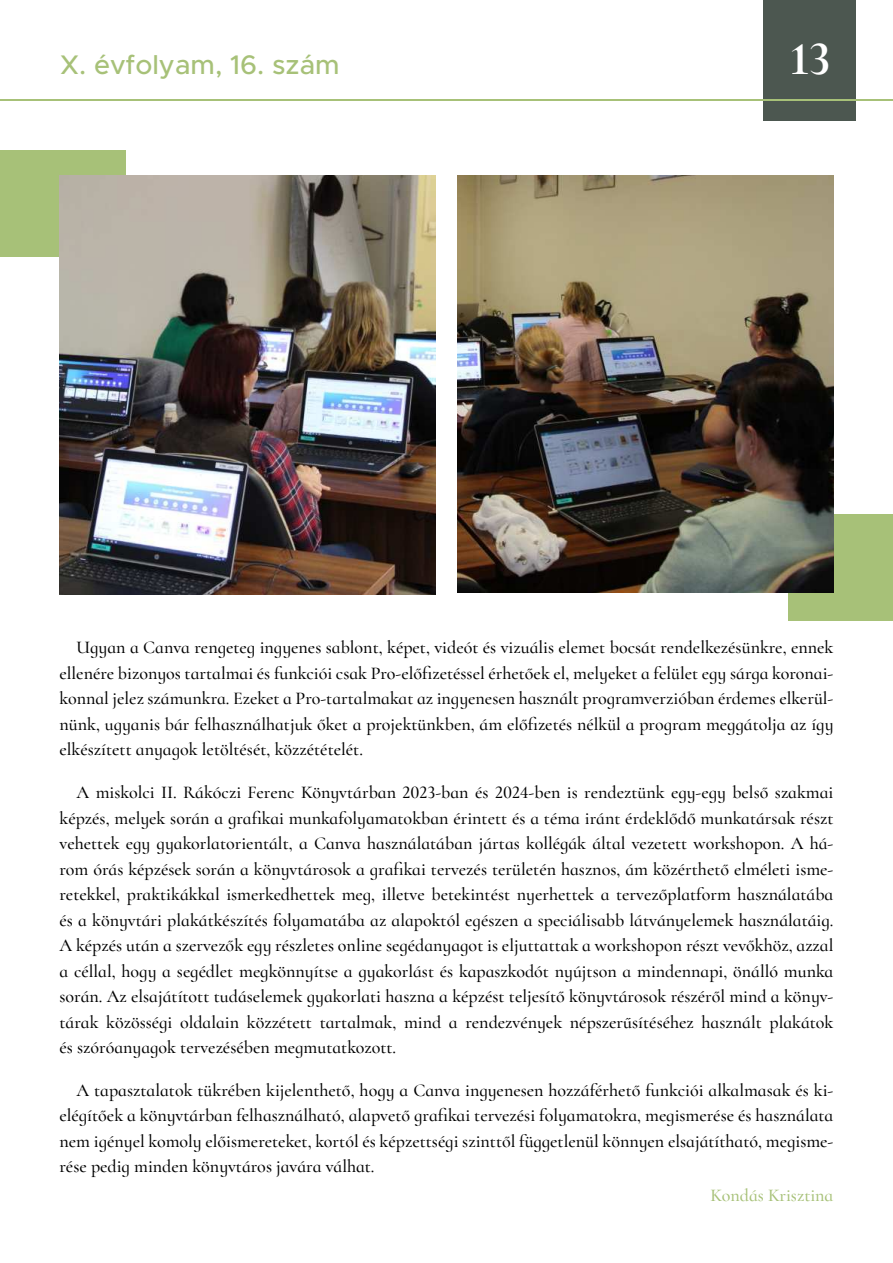
<style>
.page{position:relative;width:893px;height:1263px;background:#fff}
.page>*{position:absolute;margin:0;border:0;box-sizing:border-box;transform-origin:0 0}
.t1{font:700 48px "Cormorant Infant";color:#fff}
.t2{font:500 27px "Metropolis";color:#a7c178}
.t3{font:500 18px/25.5px "Cormorant Infant";color:#000;text-align:justify}
.t4{font:500 18px "Cormorant Infant";color:#a7c178}
</style>
<div class="page">
<div style="left:789px;top:514px;width:104px;height:107px;background:#a7c178"></div>
<div style="left:0;top:150px;width:125px;height:106px;background:#a7c178"></div>
<img style="left:457px;top:175px;width:376px;height:417px">
<img style="left:60px;top:175px;width:376px;height:419px">
<div style="left:763px;top:0;width:93px;height:120px;background:#4c5750"></div>
<hr style="left:0;top:99px;width:893px;height:1px;background:#a7c178">
<h2 class="t2" style="left:60px;top:53px;width:281px">X. évfolyam, 16. szám</h2>
<h1 class="t1" style="left:790px;top:29px;width:41px">13</h1>
<p class="t3" style="left:60px;top:635px;width:775px;text-indent:17px">Ugyan a Canva rengeteg ingyenes sablont, képet, videót és vizuális elemet bocsát rendelkezésünkre, ennek ellenére bizonyos tartalmai és funkciói csak Pro-elő昀椀zetéssel érhetőek el, melyeket a felület egy sárga koronai&shy;konnal jelez számunkra. Ezeket a Pro-tartalmakat az ingyenesen használt programverzióban érdemes elkerül&shy;nünk, ugyanis bár felhasználhatjuk őket a projektünkben, ám elő昀椀zetés nélkül a program me最最átolja az így elkészített anyagok letöltését, közzétételét.</p>
<p class="t3" style="left:60px;top:779px;width:775px;text-indent:17px">A miskolci II. Rákóczi Ferenc Könyvtárban 2023-ban és 2024-ben is rendeztünk egy-egy belső szakmai képzés, melyek során a gra昀椀kai munkafolyamatokban érintett és a téma iránt érdeklődő munkatársak részt vehettek egy gyakorlatorientált, a Canva használatában jártas kollégák által vezetett workshopon. A há&shy;rom órás képzések során a könyvtárosok a gra昀椀kai tervezés területén hasznos, ám közérthető elméleti isme&shy;retekkel, praktikákkal ismerkedhettek meg, illetve betekintést nyerhettek a tervezőplatform használatába és a könyvtári plakátkészítés folyamatába az alapoktól egészen a speciálisabb látványelemek használatáig.<br>A képzés után a szervezők egy részletes online segédanyagot is eljuttattak a workshopon részt vevőkhöz, azzal a céllal, hogy a segédlet megkönnyítse a gyakorlást és kapaszkodót nyújtson a mindennapi, önálló munka során. Az elsajátított tudáselemek gyakorlati haszna a képzést teljesítő könyvtárosok részéről mind a könyv&shy;tárak közösségi oldalain közzétett tartalmak, mind a rendezvények népszerűsítéséhez használt plakátok és szóróanyagok tervezésében megmutatkozott.</p>
<p class="t3" style="left:60px;top:1077px;width:775px;text-indent:17px">A tapasztalatok tükrében kijelenthető, hogy a Canva ingyenesen hozzáférhető funkciói alkalmasak és ki&shy;elégítőek a könyvtárban felhasználható, alapvető gra昀椀kai tervezési folyamatokra, megismerése és használata nem igényel komoly előismereteket, kortól és képzettségi szinttől fü最最etlenül könnyen elsajátítható, megisme&shy;rése pedig minden könyvtáros javára válhat.</p>
<p class="t4" style="left:710px;top:1184px;width:124px">Kondás Krisztina</p>
</div>
